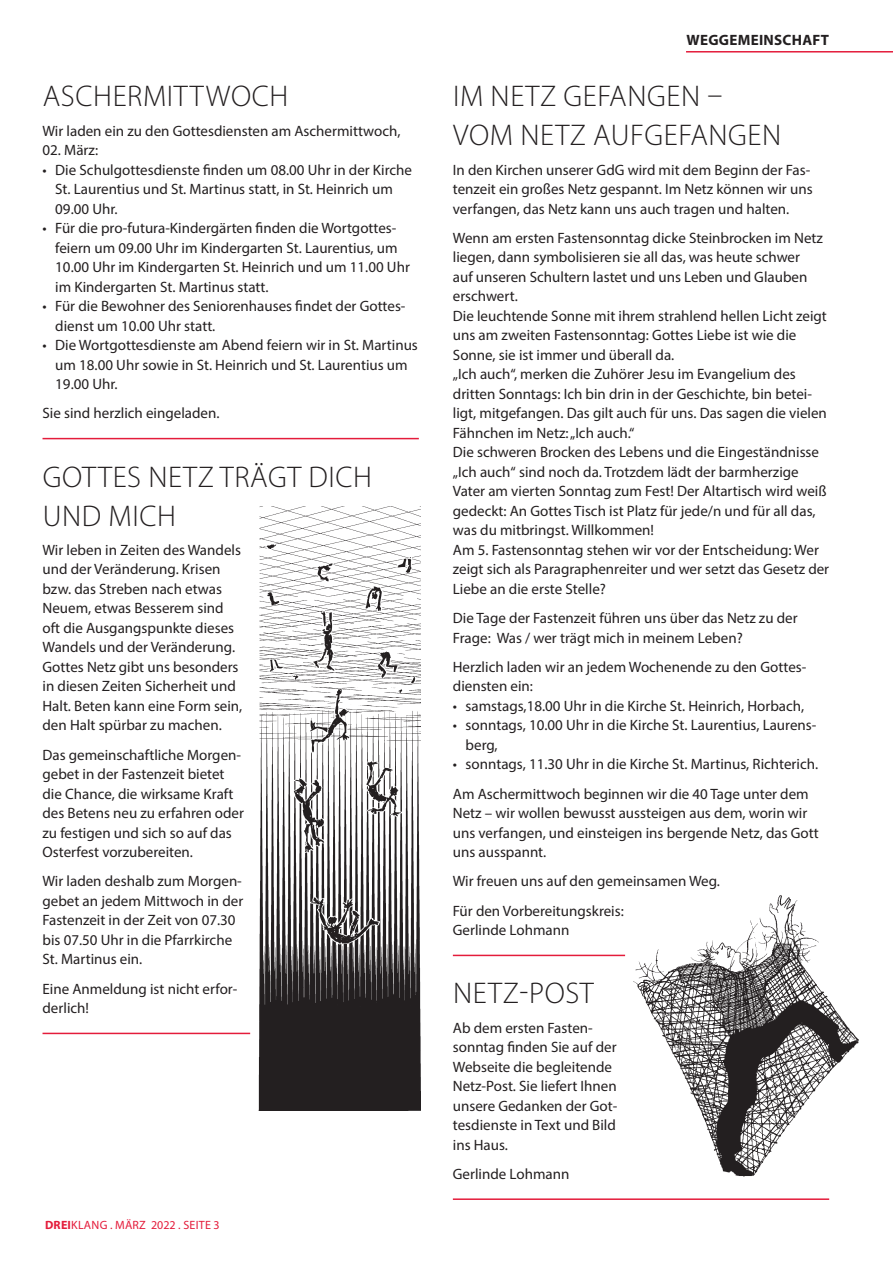
<style>
.page{position:relative;width:893px;height:1263px;background:#fff}
.page>*{position:absolute;margin:0;border:0;box-sizing:border-box;transform-origin:0 0}
.Überschrift_24{font:300 30px/39px "Myriad Pro";letter-spacing:.02em;color:#231f20}
.Fließtext{font:15px/19.5px "Myriad Pro";color:#231f20}
.Fließtext_ohne_Absta{font:15px/19.5px "Myriad Pro";color:#231f20}
.Fließtext_mit_Linie{font:15px/19.5px "Myriad Pro";color:#231f20}
.t1{font:700 15px "Myriad Pro";letter-spacing:.02em;color:#231f20}
.t2{font:12px "Myriad Pro";letter-spacing:.02em;color:#e41c3b}
.s1{font-weight:700}
</style>
<div class="page">
<hr style="left:43px;top:438px;width:376px;height:1px;background:#e41c3b">
<hr style="left:43px;top:1033px;width:207px;height:1px;background:#e41c3b">
<hr style="left:453px;top:955px;width:172px;height:1px;background:#e41c3b">
<hr style="left:453px;top:1198px;width:376px;height:2px;background:#e41c3b">
<img style="left:634px;top:896px;width:225px;height:281px">
<img style="left:259px;top:506px;width:162px;height:605px">
<hr style="left:686px;top:51px;width:207px;height:2px;background:#e41c3b">
<p class="Überschrift_24" style="left:43px;top:77px;width:247px">ASCHERMITTWOCH</p>
<p class="Fließtext_ohne_Absta" style="left:43px;top:121px;width:359px">Wir laden ein zu den Gottesdiensten am Aschermittwoch,</p>
<p class="Fließtext_ohne_Absta" style="left:43px;top:140px;width:57px">02. März:</p>
<p class="Fließtext" style="left:55px;top:160px;width:358px;text-indent:-13px">• Die Schulgottesdienste finden um 08.00 Uhr in der Kirche<br>St. Laurentius und St. Martinus statt, in St. Heinrich um<br>09.00 Uhr.</p>
<p class="Fließtext" style="left:55px;top:218px;width:356px;text-indent:-13px">• Für die pro-futura-Kindergärten finden die Wortgottes&shy;feiern um 09.00 Uhr im Kindergarten St. Laurentius, um 10.00 Uhr im Kindergarten St. Heinrich und um 11.00 Uhr im Kindergarten St. Martinus statt.</p>
<p class="Fließtext" style="left:55px;top:296px;width:352px;text-indent:-13px">• Für die Bewohner des Seniorenhauses findet der Gottes&shy;dienst um 10.00 Uhr statt.</p>
<p class="Fließtext" style="left:55px;top:335px;width:364px;text-indent:-13px">• Die Wortgottesdienste am Abend feiern wir in St. Martinus um 18.00 Uhr sowie in St. Heinrich und St. Laurentius um<br>19.00 Uhr.</p>
<p class="Fließtext_mit_Linie" style="left:43px;top:403px;width:179px">Sie sind herzlich eingeladen.</p>
<p class="Überschrift_24" style="left:43px;top:457px;width:331px">GOTTES NETZ TRÄGT DICH<br>UND MICH</p>
<p class="Fließtext" style="left:43px;top:540px;width:201px">Wir leben in Zeiten des Wandels und der Veränderung. Krisen bzw. das Streben nach etwas<br>Neuem, etwas Besserem sind oft die Ausgangspunkte dieses<br>Wandels und der Veränderung.<br>Gottes Netz gibt uns besonders in diesen Zeiten Sicherheit und<br>Halt. Beten kann eine Form sein, den Halt spürbar zu machen.</p>
<p class="Fließtext" style="left:43px;top:745px;width:203px">Das gemeinschaftliche Morgen&shy;gebet in der Fastenzeit bietet die Chance, die wirksame Kraft des Betens neu zu erfahren oder zu festigen und sich so auf das<br>Osterfest vorzubereiten.</p>
<p class="Fließtext" style="left:43px;top:871px;width:202px">Wir laden deshalb zum Morgen&shy;gebet an jedem Mittwoch in der<br>Fastenzeit in der Zeit von 07.30 bis 07.50 Uhr in die Pfarrkirche<br>St. Martinus ein.</p>
<p class="Fließtext_mit_Linie" style="left:43px;top:979px;width:196px">Eine Anmeldung ist nicht erfor&shy;derlich!</p>
<p class="t2" style="left:45px;top:1218px;width:176px"><span class="s1">DREI</span>KLANG . MÄRZ 2022 . SEITE 3</p>
<p class="t1" style="left:686px;top:30px;width:144px">WEGGEMEINSCHAFT</p>
<p class="Überschrift_24" style="left:453px;top:77px;width:330px">IM NETZ GEFANGEN –<br>VOM NETZ AUFGEFANGEN</p>
<p class="Fließtext" style="left:453px;top:160px;width:361px">In den Kirchen unserer GdG wird mit dem Beginn der Fas&shy;tenzeit ein großes Netz gespannt. Im Netz können wir uns verfangen, das Netz kann uns auch tragen und halten.</p>
<p class="Fließtext_ohne_Absta" style="left:453px;top:228px;width:372px">Wenn am ersten Fastensonntag dicke Steinbrocken im Netz liegen, dann symbolisieren sie all das, was heute schwer auf unseren Schultern lastet und uns Leben und Glauben erschwert.</p>
<p class="Fließtext_ohne_Absta" style="left:453px;top:306px;width:376px">Die leuchtende Sonne mit ihrem strahlend hellen Licht zeigt uns am zweiten Fastensonntag: Gottes Liebe ist wie die<br>Sonne, sie ist immer und überall da.</p>
<p class="Fließtext_ohne_Absta" style="left:453px;top:364px;width:376px">„Ich auch“, merken die Zuhörer Jesu im Evangelium des dritten Sonntags: Ich bin drin in der Geschichte, bin betei&shy;ligt, mitgefangen. Das gilt auch für uns. Das sagen die vielen Fähnchen im Netz: „Ich auch.“</p>
<p class="Fließtext_ohne_Absta" style="left:453px;top:442px;width:375px">Die schweren Brocken des Lebens und die Eingeständnisse „Ich auch“ sind noch da. Trotzdem lädt der barmherzige Vater am vierten Sonntag zum Fest! Der Altartisch wird weiß gedeckt: An Gottes Tisch ist Platz für jede/n und für all das, was du mitbringst. Willkommen!</p>
<p class="Fließtext" style="left:453px;top:540px;width:378px">Am 5. Fastensonntag stehen wir vor der Entscheidung: Wer zeigt sich als Paragraphenreiter und wer setzt das Gesetz der<br>Liebe an die erste Stelle?</p>
<p class="Fließtext" style="left:453px;top:608px;width:346px">Die Tage der Fastenzeit führen uns über das Netz zu der<br>Frage: Was / wer trägt mich in meinem Leben?</p>
<p class="Fließtext_ohne_Absta" style="left:453px;top:657px;width:355px">Herzlich laden wir an jedem Wochenende zu den Gottes&shy;diensten ein:</p>
<p class="Fließtext" style="left:453px;top:696px;width:353px">• samstags,18.00 Uhr in die Kirche St. Heinrich, Horbach,</p>
<p class="Fließtext" style="left:466px;top:715px;width:352px;text-indent:-13px">• sonntags, 10.00 Uhr in die Kirche St. Laurentius, Laurens&shy;berg,</p>
<p class="Fließtext" style="left:453px;top:754px;width:367px">• sonntags, 11.30 Uhr in die Kirche St. Martinus, Richterich.</p>
<p class="Fließtext" style="left:453px;top:784px;width:367px">Am Aschermittwoch beginnen wir die 40 Tage unter dem Netz – wir wollen bewusst aussteigen aus dem, worin wir uns verfangen, und einsteigen ins bergende Netz, das Gott uns ausspannt.</p>
<p class="Fließtext" style="left:453px;top:871px;width:269px">Wir freuen uns auf den gemeinsamen Weg.</p>
<p class="Fließtext_mit_Linie" style="left:453px;top:901px;width:172px">Für den Vorbereitungskreis:<br>Gerlinde Lohmann</p>
<p class="Überschrift_24" style="left:453px;top:974px;width:142px">NETZ-POST</p>
<p class="Fließtext" style="left:453px;top:1018px;width:166px">Ab dem ersten Fasten&shy;sonntag finden Sie auf der<br>Webseite die begleitende<br>Netz-Post. Sie liefert Ihnen unsere Gedanken der Got&shy;tesdienste in Text und Bild ins Haus.</p>
<p class="Fließtext_mit_Linie" style="left:453px;top:1164px;width:118px">Gerlinde Lohmann</p>
</div>
